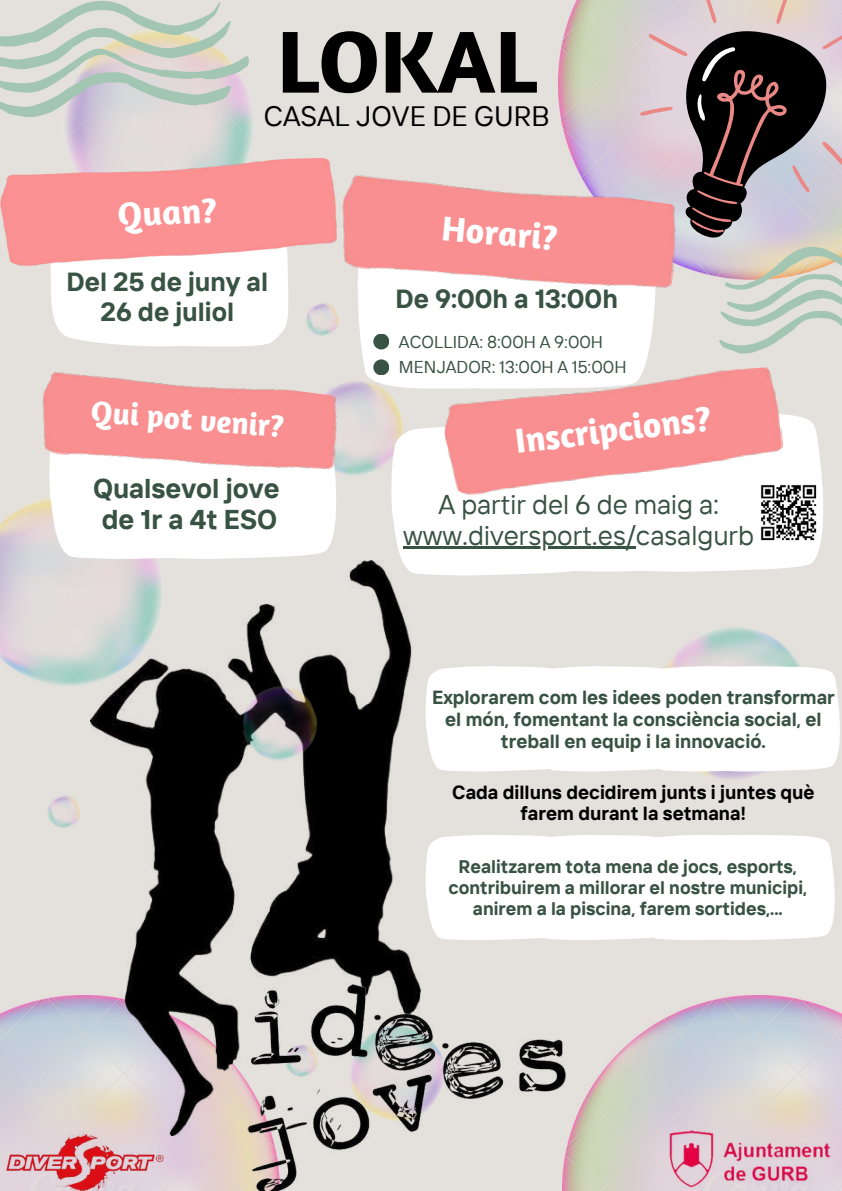
<style>
.page{position:relative;width:842px;height:1191px;background:#fff}
.page>*{position:absolute;margin:0;border:0;box-sizing:border-box;transform-origin:0 0}
.t1{font:700 89.4px "Amaranth";color:#000}
.t2{font:700 35.4px "Amaranth";color:#fff}
.t3{font:700 35.3px "Amaranth";color:#fff}
.t4{font:700 31.2px "Amaranth";color:#fff}
.t5{font:28px "TT Interphases";color:#000}
.t6{font:27.1px/30.8px "TT Interphases";color:#385243;text-align:center}
.t7{font:700 27.1px/30.8px "TT Interphases";color:#385243;text-align:center}
.t8{font:700 26.1px/30px "TT Interphases";color:#385243;text-align:center}
.t9{font:700 19px/21.8px "TT Interphases";color:#385243;text-align:center}
.t10{font:700 19px/21.8px "TT Interphases";color:#000;text-align:center}
.t11{font:700 18.2px/20.8px "TT Interphases";color:#385243;text-align:center}
.t12{font:17.1px "TT Interphases";color:#385243}
</style>
<div class="page">
<div style="left:0;top:0;width:842px;height:1190px;background:#e4e1dc"></div>
<img style="left:66px;top:103px;width:187px;height:55px">
<img style="left:0;top:498px;width:156px;height:188px">
<img style="left:343px;top:381px;width:56px;height:94px">
<img style="left:558px;top:0;width:36px;height:158px">
<svg style="left:594px;top:0;width:248px;height:158px;background:#d6cecc"></svg>
<svg style="left:654px;top:11px;width:188px;height:343px"></svg>
<svg style="left:0;top:0;width:249px;height:119px"></svg>
<img style="left:667px;top:627px;width:132px;height:152px">
<img style="left:0;top:995px;width:248px;height:195px">
<img style="left:90px;top:560px;width:330px;height:575px">
<img style="left:306px;top:303px;width:33px;height:33px">
<img style="left:231px;top:676px;width:97px;height:96px">
<img style="left:47px;top:796px;width:33px;height:32px">
<img style="left:5px;top:1126px;width:158px;height:64px">
<img style="left:565px;top:995px;width:277px;height:195px">
<img style="left:658px;top:1125px;width:184px;height:65px">
<img style="left:248px;top:982px;width:317px;height:208px">
<svg style="left:390px;top:411px;width:433px;height:165px;background:#fafaf9"></svg>
<img style="left:442px;top:367px;width:343px;height:129px">
<hr style="left:403px;top:546px;width:233px;height:2px;background:#385243">
<img style="left:758px;top:482px;width:61px;height:61px">
<div style="left:50px;top:265px;width:239px;height:82px;background:#fff"></div>
<img style="left:0;top:158px;width:334px;height:107px">
<svg style="left:592px;top:312px;width:66px;height:77px;fill:#fff"></svg>
<div style="left:355px;top:312px;width:237px;height:77px;background:#fff"></div>
<img style="left:334px;top:158px;width:349px;height:154px">
<div style="left:373px;top:333px;width:16px;height:16px;background:#385243;border-radius:50%"></div>
<div style="left:373px;top:359px;width:16px;height:16px;background:#385243;border-radius:50%"></div>
<div style="left:48px;top:490px;width:288px;height:69px;background:#fff"></div>
<img style="left:42px;top:372px;width:301px;height:118px">
<div style="left:425px;top:665px;width:415px;height:106px;background:#fff"></div>
<div style="left:425px;top:835px;width:410px;height:105px;background:#fff"></div>
<h1 class="t1" style="left:277px;top:5px;width:260px">LOKAL</h1>
<h3 class="t5" style="left:264px;top:98px;width:288px">CASAL JOVE DE GURB</h3>
<h3 class="t3" style="left:116px;top:193px;width:101px;rotate:-3deg">Quan?</h3>
<h3 class="t8" style="left:67px;top:266px;width:203px">Del 25 de juny al<br>26 de juliol</h3>
<h3 class="t4" style="left:93px;top:391px;width:195px;rotate:5deg">Qui pot venir?</h3>
<h3 class="t7" style="left:93px;top:472px;width:188px">Qualsevol jove de 1r a 4t ESO</h3>
<h3 class="t3" style="left:444px;top:206px;width:118px;rotate:5deg">Horari?</h3>
<h3 class="t8" style="left:395px;top:284px;width:224px">De 9:00h a 13:00h</h3>
<p class="t12" style="left:399px;top:330px;width:206px">ACOLLIDA: 8:00H A 9:00H</p>
<p class="t12" style="left:399px;top:356px;width:229px">MENJADOR: 13:00H A 15:00H</p>
<h2 class="t2" style="left:513px;top:419px;width:199px;rotate:-7deg">Inscripcions?</h2>
<h3 class="t6" style="left:403px;top:488px;width:352px">A partir del 6 de maig a: www.diversport.es/casalgurb</h3>
<p class="t9" style="left:432px;top:686px;width:404px">Explorarem com les idees poden transformar el món, fomentant la consciència social, el treball en equip i la innovació.</p>
<p class="t10" style="left:452px;top:780px;width:364px">Cada dilluns decidirem junts i juntes què farem durant la setmana!</p>
<p class="t11" style="left:448px;top:855px;width:360px">Realitzarem tota mena de jocs, esports, contribuirem a millorar el nostre municipi, anirem a la piscina, farem sortides,...</p>
</div>
